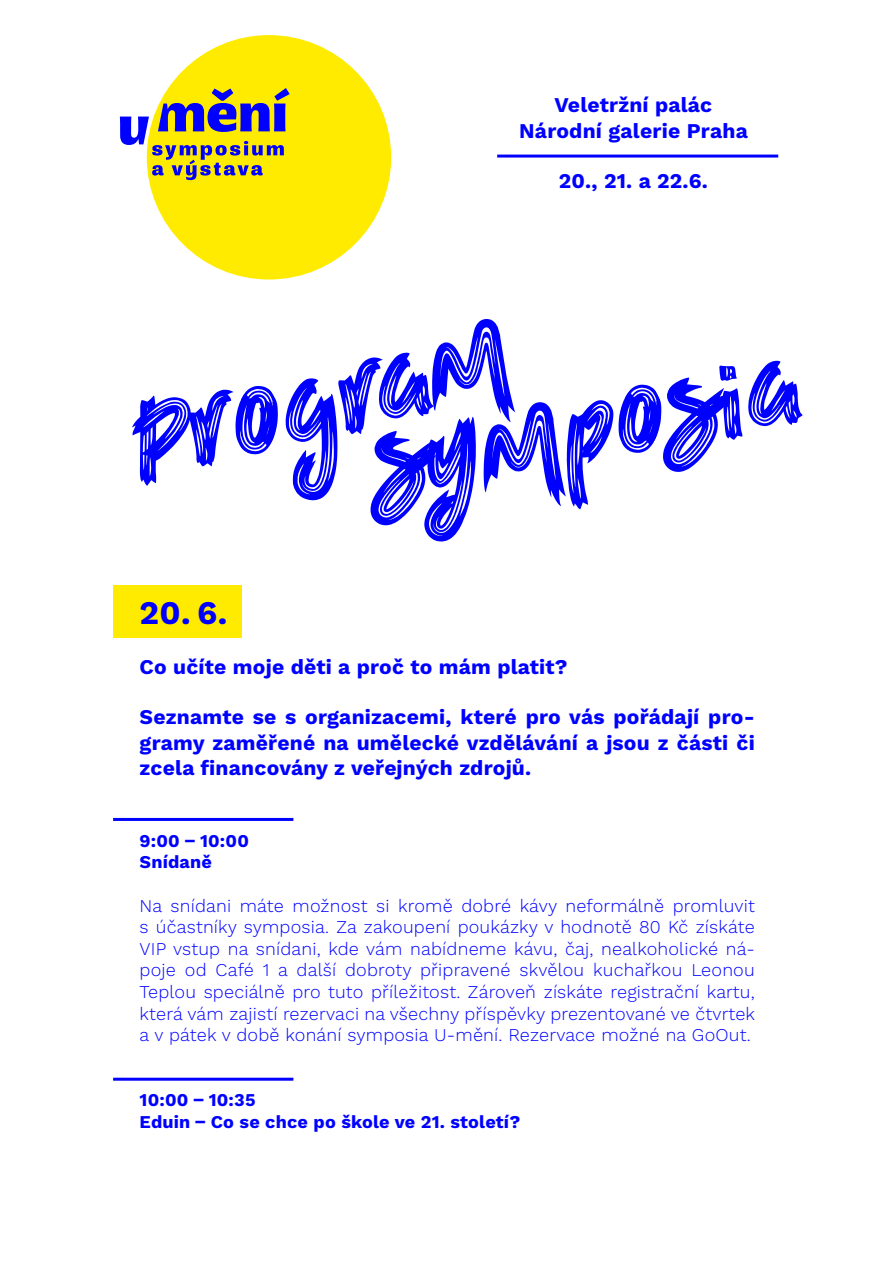
<style>
.page{position:relative;width:893px;height:1263px;background:#fff}
.page>*{position:absolute;margin:0;border:0;box-sizing:border-box;transform-origin:0 0}
.t1{font:700 33px "Work Sans";color:#00f}
.t2{font:700 21px/25.2px "Work Sans";letter-spacing:.01em;color:#00f;text-align:justify}
.t3{font:300 18px/21.6px "Work Sans";letter-spacing:.01em;color:#00f;text-align:justify}
.t4{font:700 18px "Work Sans";letter-spacing:.01em;color:#00f}
</style>
<div class="page">
<div style="left:113px;top:586px;width:128px;height:52px;background:#ffeb00"></div>
<div style="left:147px;top:35px;width:244px;height:244px;background:#ffeb00;border-radius:50%"></div>
<svg style="left:120px;top:88px;width:170px;height:92px"></svg>
<svg style="left:132px;top:386px;width:146px;height:100px"></svg>
<svg style="left:285px;top:319px;width:457px;height:223px"></svg>
<svg style="left:748px;top:361px;width:54px;height:65px"></svg>
<hr style="left:497px;top:155px;width:281px;height:3px;background:#00f">
<hr style="left:113px;top:818px;width:180px;height:3px;background:#00f">
<hr style="left:113px;top:1078px;width:180px;height:3px;background:#00f">
<p class="t2" style="left:555px;top:94px;width:159px">Veletržní palác</p>
<p class="t2" style="left:519px;top:119px;width:230px">Národní galerie Praha</p>
<p class="t2" style="left:559px;top:169px;width:151px">20., 21. a 22.6.</p>
<p class="t1" style="left:140px;top:593px;width:89px">20. 6.</p>
<p class="t2" style="left:140px;top:655px;width:429px">Co učíte moje děti a proč to mám platit?</p>
<p class="t2" style="left:140px;top:706px;width:617px">Seznamte se s organizacemi, které pro vás pořádají pro&shy;gramy zaměřené na umělecké vzdělávání a jsou z části či zcela financovány z veřejných zdrojů.</p>
<p class="t4" style="left:140px;top:830px;width:111px">9:00 – 10:00</p>
<p class="t4" style="left:140px;top:852px;width:74px">Snídaně</p>
<p class="t3" style="left:140px;top:895px;width:617px">Na snídani máte možnost si kromě dobré kávy neformálně promluvit s účastníky symposia. Za zakoupení poukázky v hodnotě 80 Kč získáte VIP vstup na snídani, kde vám nabídneme kávu, čaj, nealkoholické ná&shy;poje od Café 1 a další dobroty připravené skvělou kuchařkou Leonou Teplou speciálně pro tuto příležitost. Zároveň získáte registrační kartu, která vám zajistí rezervaci na všechny příspěvky prezentované ve čtvrtek a v pátek v době konání symposia U-mění. Rezervace možné na GoOut.</p>
<p class="t4" style="left:140px;top:1089px;width:117px">10:00 – 10:35</p>
<p class="t4" style="left:140px;top:1111px;width:382px">Eduin – Co se chce po škole ve 21. století?</p>
</div>
